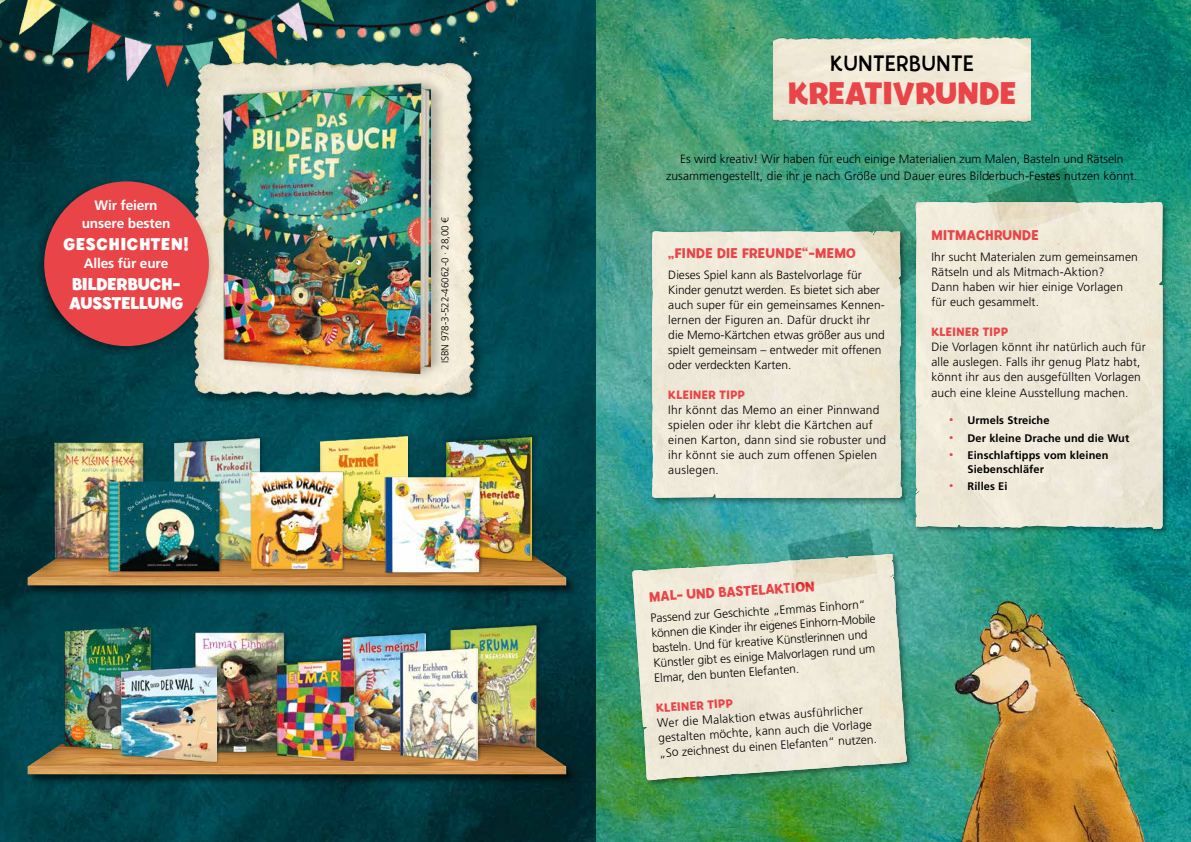
<style>
.page{position:relative;width:1191px;height:842px;background:#fff}
.page>*{position:absolute;margin:0;border:0;box-sizing:border-box;transform-origin:0 0}
.t1{font:700 31px "Billy";letter-spacing:.01em;color:#e94548}
.t2{font:22px "Billy";letter-spacing:.05em;color:#000}
.t3{font:700 16.9px/19.4px "Billy";letter-spacing:.005em;color:#fff}
.t4{font:700 16.9px "Billy";letter-spacing:.05em;color:#fff}
.t5{font:600 14px "Billy";letter-spacing:.03em;color:#e94548}
.t6{font:700 13.7px/18.2px "Frutiger LT Std";letter-spacing:-.015em;color:#fff;text-align:center}
.t7{font:300 12px/15px "Frutiger LT Std";letter-spacing:.01em;color:#000}
.t8{font:600 12px "Billy";letter-spacing:.04em;color:#e94548}
.t9{font:700 11px/17.4px "Frutiger LT Std";letter-spacing:.01em;color:#000}
.t10{font:300 10px "Frutiger LT Std";letter-spacing:-.01em;color:#000}
.s1{font-weight:400}
.s2{font-family:"Billy";font-weight:600;font-size:14px;color:#e94548}
</style>
<div class="page">
<img style="left:0;top:0;width:1191px;height:842px">
<img style="left:0;top:0;width:517px;height:97px">
<div style="left:650px;top:229px;width:259px;height:277px;background:#000;opacity:.4"></div>
<svg style="left:652px;top:231px;width:249px;height:267px;background:#ebe5d5"></svg>
<div style="left:652px;top:231px;width:224px;height:181px;background:#efe9d8"></div>
<img style="left:848px;top:206px;width:17px;height:20px">
<div style="left:913px;top:200px;width:256px;height:336px;background:#000;opacity:.4"></div>
<svg style="left:915px;top:202px;width:247px;height:327px;background:#ebe6d6"></svg>
<img style="left:915px;top:202px;width:239px;height:144px">
<img style="left:1048px;top:186px;width:22px;height:2px">
<img style="left:773px;top:32px;width:257px;height:94px">
<div style="left:630px;top:552px;width:284px;height:235px;background:#000;opacity:.4"></div>
<svg style="left:632px;top:554px;width:275px;height:226px;background:#dfe1ce"></svg>
<img style="left:674px;top:554px;width:216px;height:15px">
<img style="left:794px;top:545px;width:2px;height:25px">
<img style="left:897px;top:579px;width:294px;height:263px">
<div style="left:27px;top:744px;width:549px;height:41px;background:#000;opacity:.6"></div>
<svg style="left:28px;top:744px;width:538px;height:22px;background:#a1753d"></svg>
<img style="left:387px;top:758px;width:99px;height:4px">
<img style="left:363px;top:755px;width:128px;height:2px">
<img style="left:482px;top:749px;width:18px;height:1px">
<div style="left:27px;top:555px;width:550px;height:41px;background:#000;opacity:.6"></div>
<svg style="left:28px;top:555px;width:538px;height:23px;background:#a5773f"></svg>
<img style="left:483px;top:569px;width:3px;height:4px">
<img style="left:363px;top:566px;width:128px;height:2px">
<div style="left:342px;top:629px;width:87px;height:124px;background:#000;opacity:.25"></div>
<img style="left:343px;top:634px;width:82px;height:118px">
<div style="left:450px;top:621px;width:91px;height:128px;background:#000;opacity:.25"></div>
<img style="left:450px;top:625px;width:88px;height:123px">
<div style="left:400px;top:644px;width:82px;height:117px;background:#000;opacity:.25"></div>
<img style="left:400px;top:648px;width:78px;height:112px">
<div style="left:445px;top:433px;width:92px;height:129px;background:#000;opacity:.25"></div>
<img style="left:446px;top:437px;width:86px;height:124px">
<div style="left:174px;top:434px;width:91px;height:128px;background:#000;opacity:.25"></div>
<img style="left:175px;top:439px;width:85px;height:122px">
<img style="left:191px;top:627px;width:98px;height:128px">
<div style="left:64px;top:626px;width:91px;height:129px;background:#000;opacity:.25"></div>
<img style="left:63px;top:626px;width:90px;height:125px">
<img style="left:51px;top:438px;width:97px;height:122px">
<div style="left:319px;top:436px;width:91px;height:130px;background:#000;opacity:.25"></div>
<img style="left:320px;top:437px;width:87px;height:125px">
<div style="left:385px;top:477px;width:98px;height:99px;background:#000;opacity:.25"></div>
<img style="left:382px;top:475px;width:101px;height:99px">
<img style="left:179px;top:38px;width:311px;height:379px">
<div style="left:222px;top:76px;width:224px;height:306px;background:#000;opacity:.25"></div>
<img style="left:223px;top:83px;width:207px;height:290px">
<div style="left:108px;top:481px;width:116px;height:94px;background:#000;opacity:.25"></div>
<img style="left:106px;top:478px;width:116px;height:95px">
<img style="left:248px;top:468px;width:99px;height:104px">
<div style="left:121px;top:665px;width:99px;height:100px;background:#000;opacity:.25"></div>
<img style="left:122px;top:666px;width:94px;height:95px">
<div style="left:276px;top:655px;width:82px;height:106px;background:#000;opacity:.25"></div>
<img style="left:276px;top:659px;width:80px;height:101px">
<div style="left:32px;top:175px;width:183px;height:184px;background:#000;opacity:.49"></div>
<div style="left:44px;top:181px;width:165px;height:165px;background:#e94548;border-radius:50%"></div>
<p class="t6" style="left:82px;top:196px;width:90px">Wir feiern unsere besten</p>
<h3 class="t4" style="left:63px;top:233px;width:127px">GESCHICHTEN!</h3>
<p class="t6" style="left:84px;top:254px;width:86px">Alles für eure</p>
<h3 class="t3" style="left:69px;top:276px;width:116px">BILDERBUCH-<br>AUSSTELLUNG</h3>
<p class="t10" style="left:439px;top:363px;width:148px;rotate:-90deg">ISBN 978-3-522-46062-0 · 28,00 €</p>
<h2 class="t2" style="left:830px;top:51px;width:145px">KUNTERBUNTE</h2>
<h1 class="t1" style="left:787px;top:73px;width:230px">KREATIVRUNDE</h1>
<p class="t7" style="left:666px;top:150px;width:473px;line-height:17px;text-align:center">Es wird kreativ! Wir haben für euch einige Materialien zum Malen, Basteln und Rätseln zusammengestellt, die ihr je nach Größe und Dauer eures Bilderbuch-Festes nutzen könnt.</p>
<p class="t5" style="left:668px;top:245px;width:189px"><span class="s1">„</span>FINDE DIE FREUNDE<span class="s1">“</span>-MEMO</p>
<p class="t7" style="left:668px;top:267px;width:218px">Dieses Spiel kann als Bastelvorlage für Kinder genutzt werden. Es bietet sich aber auch super für ein gemeinsames Kennen&shy;lernen der Figuren an. Dafür druckt ihr die Memo-Kärtchen etwas größer aus und spielt gemeinsam – entweder mit offenen oder verdeckten Karten.</p>
<p class="t8" style="left:668px;top:387px;width:78px">KLEINER TIPP</p>
<p class="t7" style="left:668px;top:402px;width:219px">Ihr könnt das Memo an einer Pinnwand spielen oder ihr klebt die Kärtchen auf einen Karton, dann sind sie robuster und ihr könnt sie auch zum offenen Spielen auslegen.</p>
<p class="t5" style="left:648px;top:589px;width:167px;rotate:-4deg">MAL- UND BASTELAKTION</p>
<p class="t7" style="left:649px;top:611px;width:226px;rotate:-4deg">Passend zur Geschichte „Emmas Einhorn“ können die Kinder ihr eigenes Einhorn-Mobile basteln. Und für kreative Künstlerinnen und Künstler gibt es einige Malvorlagen rund um Elmar, den bunten Elefanten.</p>
<p class="t8" style="left:656px;top:701px;width:78px;rotate:-4deg">KLEINER TIPP</p>
<p class="t7" style="left:656px;top:716px;width:220px;rotate:-4deg">Wer die Malaktion etwas ausführlicher gestalten möchte, kann auch die Vorlage „So zeichnest du einen Elefanten“ nutzen.</p>
<p class="t5" style="left:931px;top:226px;width:108px">MITMACHRUNDE</p>
<p class="t7" style="left:931px;top:249px;width:208px">Ihr sucht Materialen zum gemeinsamen<br>Rätseln und als Mitmach-Aktion?<br>Dann haben wir hier einige Vorlagen für euch gesammelt.</p>
<p class="t8" style="left:931px;top:324px;width:78px">KLEINER TIPP</p>
<p class="t7" style="left:931px;top:339px;width:216px;line-height:15.3px">Die Vorlagen könnt ihr natürlich auch für alle auslegen. Falls ihr genug Platz habt, könnt ihr aus den ausgefüllten Vorlagen auch eine kleine Ausstellung machen.</p>
<p class="t9" style="left:949px;top:412px;width:181px"><span class="s2">·</span> Urmels Streiche<br><span class="s2">·</span> Der kleine Drache und die Wut <span class="s2">·</span> Einschlaftipps vom kleinen</p>
<p class="t9" style="left:949px;top:460px;width:96px;text-indent:18px">Siebenschläfer <span class="s2">·</span> Rilles Ei</p>
</div>
